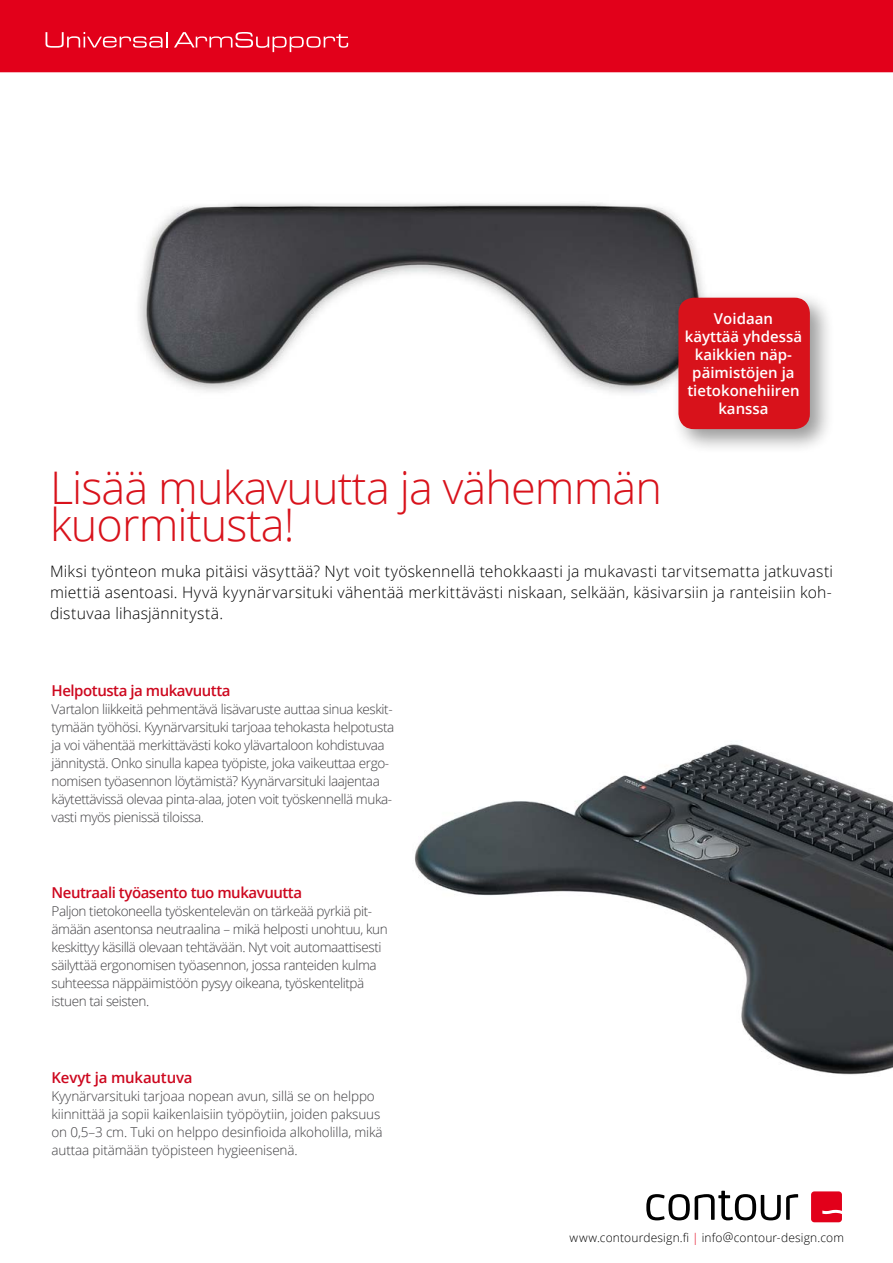
<style>
.page{position:relative;width:893px;height:1263px;background:#fff}
.page>*{position:absolute;margin:0;border:0;box-sizing:border-box;transform-origin:0 0}
.t1{font:300 45px/37.5px "Open Sans";letter-spacing:-.02em;color:#d8121b}
.t2{font:300 15.75px/21px "Open Sans";letter-spacing:.01em;color:#000;text-align:justify}
.t3{font:600 15px/18px "Open Sans";color:#fff;text-align:center}
.t4{font:600 15px "Open Sans";letter-spacing:-.03em;color:#cd071e}
.t5{font:600 15px "Open Sans";letter-spacing:-.01em;color:#cd071e}
.t6{font:300 13.5px/18px "Open Sans";letter-spacing:-.03em;color:#3e3d40}
.t7{font:300 13.5px/18px "Open Sans";letter-spacing:-.01em;color:#3e3d40}
.t8{font:300 12px "Open Sans";letter-spacing:.015em;color:#000}
.s1{color:#e2001a}
</style>
<div class="page">
<img style="left:139px;top:203px;width:564px;height:190px">
<div style="left:0;top:0;width:893px;height:72px;background:#e2001a"></div>
<svg style="left:46px;top:32px;width:122px;height:16px;background:#e83b4f"></svg>
<svg style="left:174px;top:32px;width:174px;height:20px;background:#e72e43"></svg>
<svg style="left:646px;top:1191px;width:152px;height:29px"></svg>
<svg style="left:811px;top:1191px;width:31px;height:31px"></svg>
<img style="left:415px;top:744px;width:478px;height:331px">
<div style="left:671px;top:291px;width:164px;height:163px;background:#000;opacity:.4"></div>
<div style="left:678px;top:298px;width:132px;height:131px;background:#d8121b;border-radius:15px"></div>
<h1 class="t1" style="left:50px;top:468px;width:614px">Lisää mukavuutta ja vähemmän kuormitusta!</h1>
<p class="t3" style="left:685px;top:309px;width:119px">Voidaan<br>käyttää yhdessä kaikkien näp&shy;päimistöjen ja tietokonehiiren kanssa</p>
<p class="t2" style="left:50px;top:561px;width:785px">Miksi työnteon muka pitäisi väsyttää? Nyt voit työskennellä tehokkaasti ja mukavasti tarvitsematta jatkuvasti miettiä asentoasi. Hyvä kyynärvarsituki vähentää merkittävästi niskaan, selkään, käsivarsiin ja ranteisiin koh&shy;distuvaa lihasjännitystä.</p>
<p class="t4" style="left:52px;top:680px;width:180px">Helpotusta ja mukavuutta</p>
<p class="t6" style="left:52px;top:700px;width:344px">Vartalon liikkeitä pehmentävä lisävaruste auttaa sinua keskit&shy;tymään työhösi. Kyynärvarsituki tarjoaa tehokasta helpotusta ja voi vähentää merkittävästi koko ylävartaloon kohdistuvaa jännitystä. Onko sinulla kapea työpiste, joka vaikeuttaa ergo&shy;nomisen työasennon löytämistä? Kyynärvarsituki laajentaa käytettävissä olevaa pinta-alaa, joten voit työskennellä muka&shy;vasti myös pienissä tiloissa.</p>
<p class="t4" style="left:52px;top:882px;width:252px">Neutraali työasento tuo mukavuutta</p>
<p class="t6" style="left:52px;top:902px;width:338px">Paljon tietokoneella työskentelevän on tärkeää pyrkiä pit&shy;ämään asentonsa neutraalina – mikä helposti unohtuu, kun keskittyy käsillä olevaan tehtävään. Nyt voit automaattisesti säilyttää ergonomisen työasennon, jossa ranteiden kulma suhteessa näppäimistöön pysyy oikeana, työskentelitpä istuen tai seisten.</p>
<p class="t5" style="left:52px;top:1067px;width:143px">Kevyt ja mukautuva</p>
<p class="t7" style="left:52px;top:1086px;width:333px">Kyynärvarsituki tarjoaa nopean avun, sillä se on helppo kiinnittää ja sopii kaikenlaisiin työpöytiin, joiden paksuus on 0,5–3 cm. Tuki on helppo desinfioida alkoholilla, mikä auttaa pitämään työpisteen hygieenisenä.</p>
<p class="t8" style="left:570px;top:1229px;width:276px">www.contourdesign.fi <span class="s1">|</span> info@contour-design.com</p>
</div>
